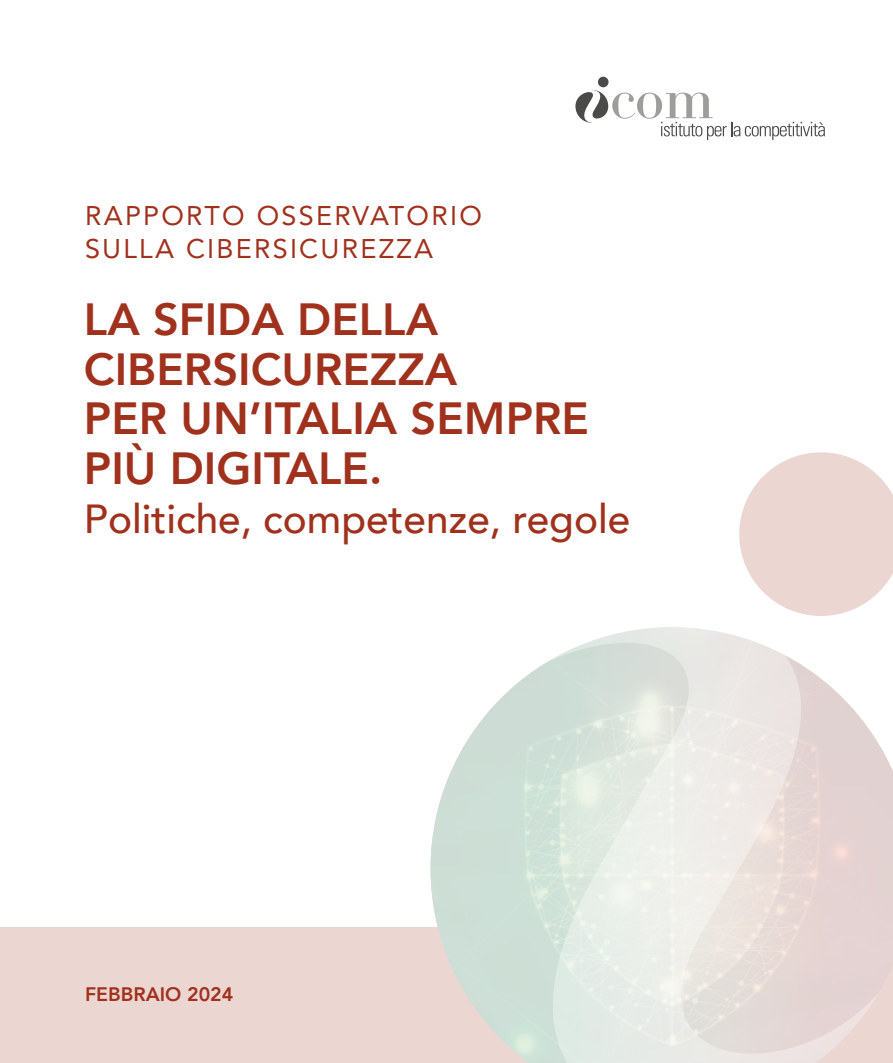
<style>
.page{position:relative;width:893px;height:1063px;background:#fff}
.page>*{position:absolute;margin:0;border:0;box-sizing:border-box;transform-origin:0 0}
.t1{font:800 45px/49.5px "Avenir";color:#a0311d}
.t2{font:500 40.5px "Avenir";color:#a0311d}
.t3{font:27px/32.4px "Avenir";letter-spacing:.085em;color:#a0311d}
.t4{font:800 19.5px "Avenir";color:#a0311d}
</style>
<div class="page">
<div style="left:0;top:927px;width:893px;height:136px;background:#ecd6d2"></div>
<svg style="left:739px;top:452px;width:154px;height:158px;fill:#ecd6d2"></svg>
<img style="left:431px;top:789px;width:13px;height:158px">
<svg style="left:444px;top:610px;width:449px;height:453px"></svg>
<svg style="left:633px;top:841px;width:260px;height:222px"></svg>
<div style="left:598px;top:77px;width:11px;height:10px;background:#4a4a49;border-radius:50%"></div>
<svg style="left:575px;top:89px;width:250px;height:51px"></svg>
<p class="t3" style="left:85px;top:199px;width:398px">RAPPORTO OSSERVATORIO<br>SULLA CIBERSICUREZZA</p>
<p class="t1" style="left:84px;top:295px;width:506px">LA SFIDA DELLA<br>CIBERSICUREZZA<br>PER UN’ITALIA SEMPRE<br>PIÙ DIGITALE.</p>
<p class="t2" style="left:84px;top:483px;width:548px">Politiche, competenze, regole</p>
<p class="t4" style="left:85px;top:979px;width:150px">FEBBRAIO 2024</p>
</div>
